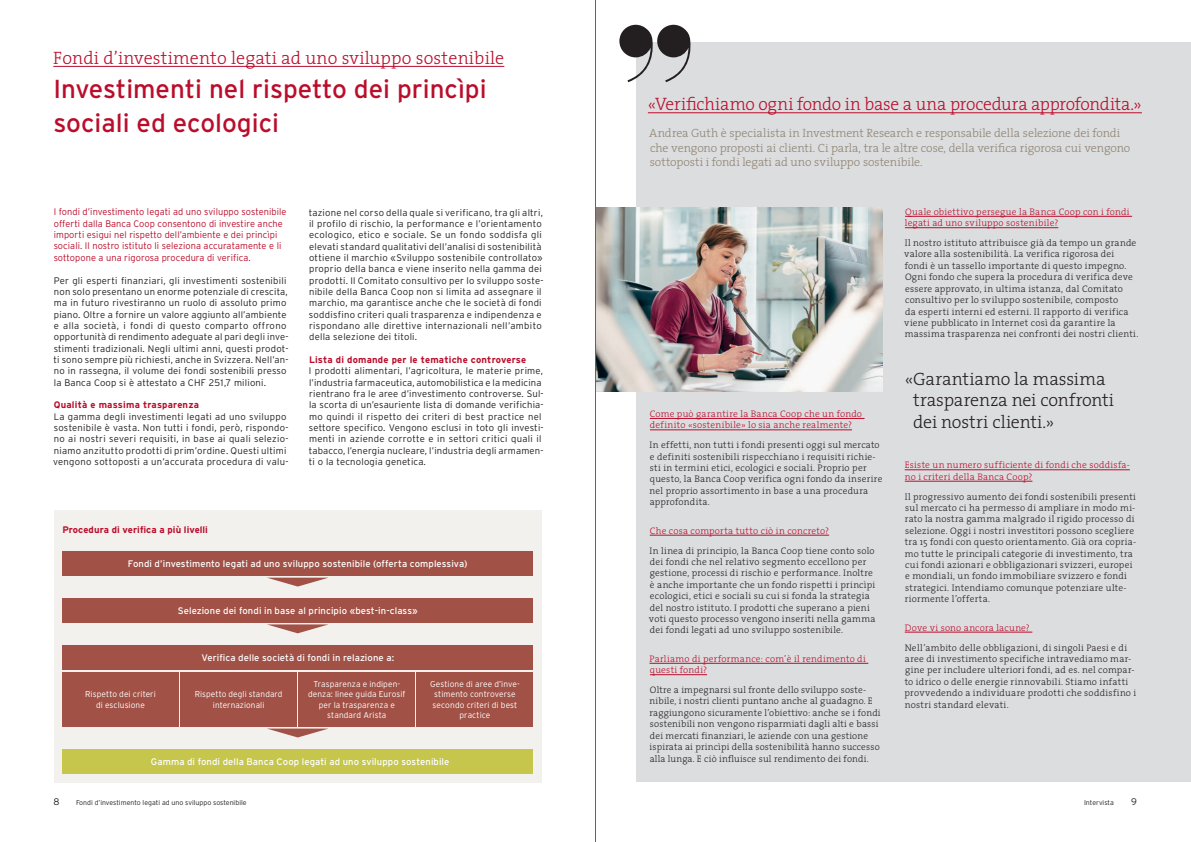
<style>
.page{position:relative;width:1191px;height:842px;background:#fff}
.page>*{position:absolute;margin:0;border:0;box-sizing:border-box;transform-origin:0 0}
.t1{font:26px/34px "Interstate";color:#ba0d2b}
.t2{font:300 18px/21.6px "The Serif";letter-spacing:-.01em;color:#231f20}
.t3{font:300 18px "The Serif";letter-spacing:-.015em;color:#ba0d2b}
.t4{font:300 18px "The Serif";letter-spacing:.005em;color:#ba0d2b}
.t5{font:300 12px/14.4px "The Serif";letter-spacing:-.01em;color:#908574}
.t6{font:300 9.5px/11.4px "The Serif";letter-spacing:.02em;color:#231f20}
.t7{font:300 9.5px/11.3px "Interstate";letter-spacing:.02em;color:#231f20}
.t8{font:300 9.5px/11.4px "The Serif";letter-spacing:.02em;color:#ba0d2b}
.t9{font:300 9.5px/11.3px "Interstate";letter-spacing:.01em;color:#ba0d2b}
.t10{font:9.5px "Interstate";letter-spacing:.005em;color:#fff}
.t11{font:700 9.5px "Interstate";letter-spacing:.02em;color:#ba0d2b}
.t12{font:300 8.5px/10.3px "Interstate";letter-spacing:.01em;color:#fff;text-align:center}
.t13{font:300 7px "Interstate";color:#231f20}
</style>
<div class="page">
<div style="left:636px;top:43px;width:555px;height:739px;background:#dcdddf"></div>
<img style="left:596px;top:207px;width:286px;height:184px">
<svg style="left:619px;top:25px;width:73px;height:57px"></svg>
<hr style="left:650px;top:418px;width:214px;height:1px;background:#ba0d2b">
<hr style="left:650px;top:430px;width:202px;height:1px;background:#ba0d2b">
<hr style="left:650px;top:535px;width:179px;height:1px;background:#ba0d2b">
<hr style="left:649px;top:663px;width:219px;height:1px;background:#ba0d2b">
<hr style="left:650px;top:674px;width:57px;height:1px;background:#ba0d2b">
<hr style="left:648px;top:113px;width:493px;height:1px;background:#ba0d2b">
<hr style="left:905px;top:216px;width:227px;height:1px;background:#ba0d2b">
<hr style="left:905px;top:228px;width:153px;height:1px;background:#ba0d2b">
<hr style="left:904px;top:470px;width:225px;height:1px;background:#ba0d2b">
<hr style="left:904px;top:481px;width:128px;height:1px;background:#ba0d2b">
<hr style="left:904px;top:632px;width:128px;height:1px;background:#ba0d2b">
<hr style="left:53px;top:66px;width:451px;height:1px;background:#ba0d2b">
<div style="left:54px;top:510px;width:487px;height:272px;background:#f3f1ed"></div>
<div style="left:62px;top:749px;width:471px;height:25px;background:#c5c64b"></div>
<div style="left:62px;top:551px;width:471px;height:25px;background:#a15146"></div>
<div style="left:62px;top:598px;width:471px;height:24px;background:#a15146"></div>
<div style="left:62px;top:672px;width:117px;height:55px;background:#a15146"></div>
<div style="left:299px;top:672px;width:116px;height:55px;background:#a15146"></div>
<div style="left:180px;top:672px;width:117px;height:55px;background:#a15146"></div>
<div style="left:417px;top:672px;width:116px;height:55px;background:#a15146"></div>
<div style="left:62px;top:645px;width:471px;height:25px;background:#a15146"></div>
<hr style="left:595px;top:0;width:1px;height:842px;background:#636366">
<h2 class="t4" style="left:53px;top:43px;width:452px">Fondi d’investimento legati ad uno sviluppo sostenibile</h2>
<h1 class="t1" style="left:53px;top:71px;width:435px">Investimenti nel rispetto dei princìpi sociali ed ecologici</h1>
<p class="t9" style="left:54px;top:206px;width:234px">I fondi d’investimento legati ad uno sviluppo sostenibile offerti dalla Banca Coop consentono di investire anche importi esigui nel rispetto dell’ambiente e dei princìpi sociali. Il nostro istituto li seleziona accuratamente e li sottopone a una rigorosa procedura di verifica.</p>
<p class="t7" style="left:54px;top:274px;width:236px">Per gli esperti finanziari, gli investimenti sostenibili non solo presentano un enorme potenziale di crescita, ma in futuro rivestiranno un ruolo di assoluto primo piano. Oltre a fornire un valore aggiunto all’ambiente e alla società, i fondi di questo comparto offrono opportunità di rendimento adeguate al pari degli inve&shy;stimenti tradizionali. Negli ultimi anni, questi prodot&shy;ti sono sempre più richiesti, anche in Svizzera. Nell’an&shy;no in rassegna, il volume dei fondi sostenibili presso la Banca Coop si è attestato a CHF 251,7 milioni.</p>
<p class="t11" style="left:54px;top:400px;width:147px">Qualità e massima trasparenza</p>
<p class="t7" style="left:53px;top:410px;width:237px">La gamma degli investimenti legati ad uno sviluppo sostenibile è vasta. Non tutti i fondi, però, rispondo&shy;no ai nostri severi requisiti, in base ai quali selezio&shy;niamo anzitutto prodotti di prim’ordine. Questi ultimi vengono sottoposti a un’accurata procedura di valu-</p>
<p class="t7" style="left:309px;top:206px;width:236px">tazione nel corso della quale si verificano, tra gli altri, il profilo di rischio, la performance e l’orientamento ecologico, etico e sociale. Se un fondo soddisfa gli elevati standard qualitativi dell’analisi di sostenibilità ottiene il marchio «Sviluppo sostenibile controllato» proprio della banca e viene inserito nella gamma dei prodotti. Il Comitato consultivo per lo sviluppo soste&shy;nibile della Banca Coop non si limita ad assegnare il marchio, ma garantisce anche che le società di fondi soddisfino criteri quali trasparenza e indipendenza e rispondano alle direttive internazionali nell’ambito della selezione dei titoli.</p>
<p class="t11" style="left:309px;top:354px;width:219px">Lista di domande per le tematiche controverse</p>
<p class="t7" style="left:309px;top:365px;width:236px">I prodotti alimentari, l’agricoltura, le materie prime, l’industria farmaceutica, automobilistica e la medicina rientrano fra le aree d’investimento controverse. Sul&shy;la scorta di un’esauriente lista di domande verifichia&shy;mo quindi il rispetto dei criteri di best practice nel settore specifico. Vengono esclusi in toto gli investi&shy;menti in aziende corrotte e in settori critici quali il tabacco, l’energia nucleare, l’industria degli armamen&shy;ti o la tecnologia genetica.</p>
<p class="t11" style="left:62px;top:524px;width:147px">Procedura di verifica a più livelli</p>
<p class="t10" style="left:128px;top:558px;width:341px">Fondi d’investimento legati ad uno sviluppo sostenibile (offerta complessiva)</p>
<p class="t10" style="left:178px;top:605px;width:241px">Selezione dei fondi in base al principio «best-in-class»</p>
<p class="t10" style="left:201px;top:653px;width:194px">Verifica delle società di fondi in relazione a:</p>
<p class="t12" style="left:85px;top:689px;width:72px">Rispetto dei criteri di esclusione</p>
<p class="t12" style="left:308px;top:679px;width:99px">Trasparenza e indipen&shy;denza: linee guida Eurosif per la trasparenza e standard Arista</p>
<p class="t12" style="left:195px;top:689px;width:89px">Rispetto degli standard internazionali</p>
<p class="t12" style="left:430px;top:679px;width:91px">Gestione di aree d’inve&shy;stimento controverse secondo criteri di best practice</p>
<p class="t10" style="left:151px;top:756px;width:300px">Gamma di fondi della Banca Coop legati ad uno sviluppo sostenibile</p>
<h2 class="t3" style="left:648px;top:89px;width:495px">«Verifichiamo ogni fondo in base a una procedura approfondita.»</h2>
<p class="t5" style="left:649px;top:126px;width:483px">Andrea Guth è specialista in Investment Research e responsabile della selezione dei fondi che vengono proposti ai clienti. Ci parla, tra le altre cose, della verifica rigorosa cui vengono sottoposti i fondi legati ad uno sviluppo sostenibile.</p>
<p class="t8" style="left:650px;top:408px;width:214px">Come può garantire la Banca Coop che un fondo definito «sostenibile» lo sia anche realmente?</p>
<p class="t6" style="left:649px;top:439px;width:234px">In effetti, non tutti i fondi presenti oggi sul mercato e definiti sostenibili rispecchiano i requisiti richie&shy;sti in termini etici, ecologici e sociali. Proprio per questo, la Banca Coop verifica ogni fondo da inserire nel proprio assortimento in base a una procedura approfondita.</p>
<p class="t8" style="left:650px;top:524px;width:181px">Che cosa comporta tutto ciò in concreto?</p>
<p class="t6" style="left:649px;top:544px;width:228px">In linea di principio, la Banca Coop tiene conto solo dei fondi che nel relativo segmento eccellono per gestione, processi di rischio e performance. Inoltre è anche importante che un fondo rispetti i princìpi ecologici, etici e sociali su cui si fonda la strategia del nostro istituto. I prodotti che superano a pieni voti questo processo vengono inseriti nella gamma dei fondi legati ad uno sviluppo sostenibile.</p>
<p class="t8" style="left:649px;top:652px;width:218px">Parliamo di performance: com’è il rendimento di questi fondi?</p>
<p class="t6" style="left:649px;top:684px;width:232px">Oltre a impegnarsi sul fronte dello sviluppo soste&shy;nibile, i nostri clienti puntano anche al guadagno. E raggiungono sicuramente l’obiettivo: anche se i fondi sostenibili non vengono risparmiati dagli alti e bassi dei mercati finanziari, le aziende con una gestione ispirata ai princìpi della sostenibilità hanno successo alla lunga. E ciò influisce sul rendimento dei fondi.</p>
<p class="t8" style="left:905px;top:206px;width:226px">Quale obiettivo persegue la Banca Coop con i fondi legati ad uno sviluppo sostenibile?</p>
<p class="t6" style="left:904px;top:237px;width:236px">Il nostro istituto attribuisce già da tempo un grande valore alla sostenibilità. La verifica rigorosa dei fondi è un tassello importante di questo impegno.<br>Ogni fondo che supera la procedura di verifica deve essere approvato, in ultima istanza, dal Comitato consultivo per lo sviluppo sostenibile, composto<br>da esperti interni ed esterni. Il rapporto di verifica viene pubblicato in Internet così da garantire la massima trasparenza nei confronti dei nostri clienti.</p>
<h2 class="t2" style="left:913px;top:367px;width:202px;text-indent:-9px">«Garantiamo la massima trasparenza nei confronti dei nostri clienti.»</h2>
<p class="t8" style="left:904px;top:459px;width:227px">Esiste un numero sufficiente di fondi che soddisfa&shy;no i criteri della Banca Coop?</p>
<p class="t6" style="left:904px;top:490px;width:233px">Il progressivo aumento dei fondi sostenibili presenti sul mercato ci ha permesso di ampliare in modo mi&shy;rato la nostra gamma malgrado il rigido processo di selezione. Oggi i nostri investitori possono scegliere tra 15 fondi con questo orientamento. Già ora copria&shy;mo tutte le principali categorie di investimento, tra cui fondi azionari e obbligazionari svizzeri, europei e mondiali, un fondo immobiliare svizzero e fondi strategici. Intendiamo comunque potenziare ulte&shy;riormente l’offerta.</p>
<p class="t8" style="left:904px;top:621px;width:127px">Dove vi sono ancora lacune?</p>
<p class="t6" style="left:904px;top:641px;width:233px">Nell’ambito delle obbligazioni, di singoli Paesi e di aree di investimento specifiche intravediamo mar&shy;gine per includere ulteriori fondi, ad es. nel compar&shy;to idrico o delle energie rinnovabili. Stiamo infatti provvedendo a individuare prodotti che soddisfino i nostri standard elevati.</p>
<p class="t7" style="left:53px;top:796px;width:8px">8</p>
<p class="t13" style="left:76px;top:799px;width:172px">Fondi d’investimento legati ad uno sviluppo sostenibile</p>
<p class="t13" style="left:1084px;top:799px;width:31px">Intervista</p>
<p class="t7" style="left:1131px;top:796px;width:7px">9</p>
</div>
